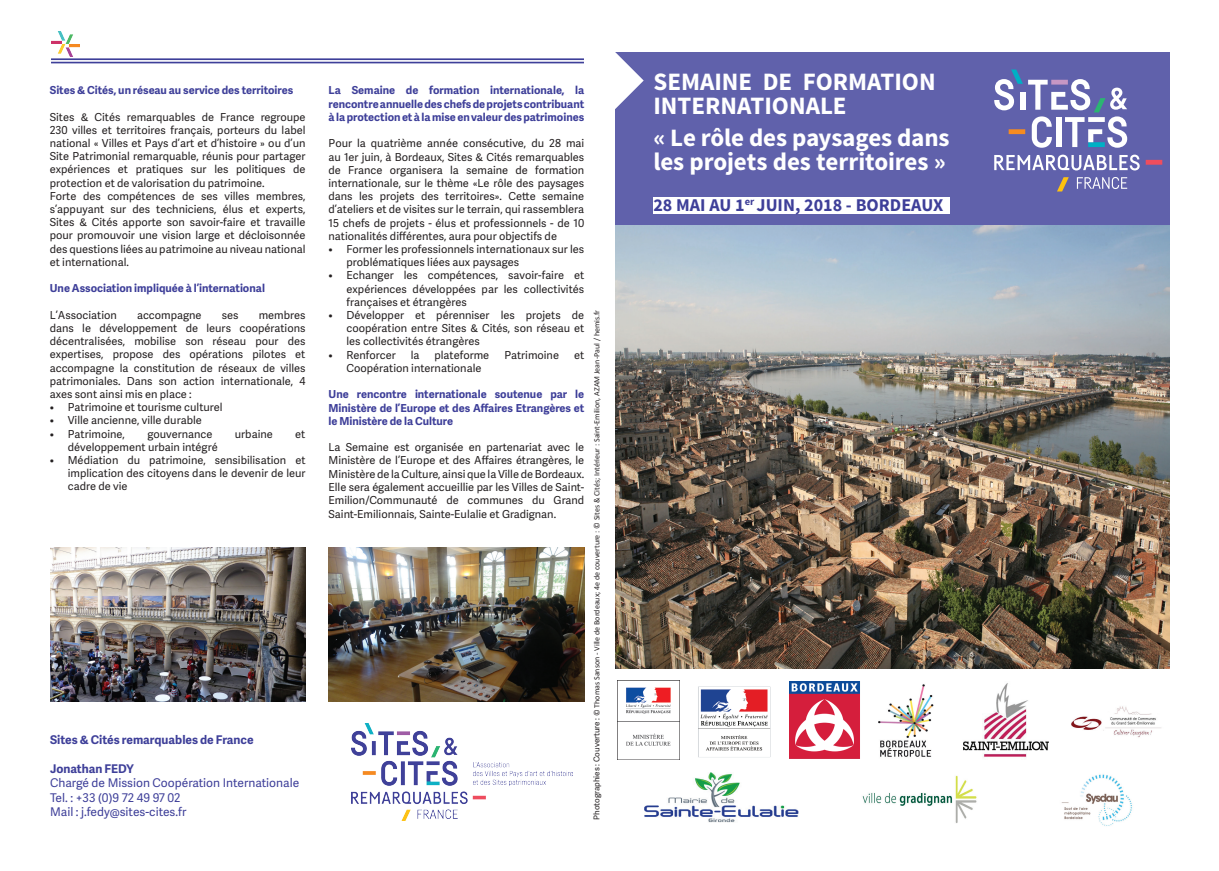
<style>
.page{position:relative;width:1219px;height:871px;background:#fff}
.page>*{position:absolute;margin:0;border:0;box-sizing:border-box;transform-origin:0 0}
.t1{font:700 25px/24px "Source Sans Pro";letter-spacing:-.005em;color:#fff}
.t2{font:700 18px "Source Sans Pro";color:#3e3f99}
.t3{font:12px/14.4px "Adelle Sans";color:#3e3f99}
.t4{font:700 12px "Adelle Sans";color:#3e3f99}
.t5{font:11px/13.2px "Adelle Sans";color:#231f20;text-align:justify}
.t6{font:700 11px/13.2px "Adelle Sans";color:#3e3f99;text-align:justify}
.t7{font:8px "Calibri";color:#231f20}
.s1{font-family:"Adelle Sans"}
</style>
<div class="page">
<div style="left:615px;top:52px;width:554px;height:173px;background:#6061ab"></div>
<hr style="left:51px;top:58px;width:533px;height:2px;background:#3e3f99">
<hr style="left:51px;top:62px;width:533px;height:1px;background:#3e3f99">
<img style="left:328px;top:547px;width:256px;height:154px">
<img style="left:51px;top:31px;width:28px;height:25px">
<img style="left:351px;top:723px;width:221px;height:97px">
<svg style="left:615px;top:52px;width:29px;height:57px"></svg>
<div style="left:653px;top:197px;width:297px;height:16px;background:#fff"></div>
<img style="left:615px;top:225px;width:554px;height:443px">
<img style="left:50px;top:547px;width:256px;height:154px">
<img style="left:789px;top:681px;width:71px;height:77px">
<img style="left:879px;top:684px;width:55px;height:73px">
<img style="left:963px;top:683px;width:86px;height:75px">
<img style="left:1071px;top:706px;width:90px;height:32px">
<img style="left:862px;top:775px;width:115px;height:48px">
<img style="left:618px;top:680px;width:61px;height:66px">
<img style="left:644px;top:772px;width:154px;height:50px">
<img style="left:1061px;top:774px;width:71px;height:52px">
<img style="left:698px;top:686px;width:72px;height:72px">
<svg style="left:1057px;top:177px;width:12px;height:14px"></svg>
<div style="left:1146px;top:160px;width:16px;height:5px;background:#ef4d5e"></div>
<svg style="left:994px;top:69px;width:133px;height:79px"></svg>
<div style="left:1088px;top:117px;width:17px;height:5px;background:#fff"></div>
<svg style="left:994px;top:154px;width:146px;height:16px"></svg>
<svg style="left:1077px;top:177px;width:50px;height:12px"></svg>
<p class="t6" style="left:50px;top:83px;width:245px">Sites &amp; Cités, un réseau au service des territoires</p>
<p class="t5" style="left:50px;top:110px;width:257px;text-align:left">Sites &amp; Cités remarquables de France regroupe 230 villes et territoires français, porteurs du label national « Villes et Pays d’art et d’histoire » ou d’un Site Patrimonial remarquable, réunis pour partager expériences et pratiques sur les politiques de protection et de valorisation du patrimoine.<br>Forte des compétences de ses villes membres, s’appuyant sur des techniciens, élus et experts, Sites &amp; Cités apporte son savoir-faire et travaille pour promouvoir une vision large et décloisonnée des questions liées au patrimoine au niveau national et international.</p>
<p class="t6" style="left:50px;top:281px;width:217px">Une Association impliquée à l’international</p>
<p class="t5" style="left:50px;top:308px;width:69px">L’Association</p>
<p class="t5" style="left:137px;top:308px;width:66px">accompagne</p>
<p class="t5" style="left:222px;top:308px;width:18px">ses</p>
<p class="t5" style="left:50px;top:308px;width:257px;text-indent:209px">membres dans le développement de leurs coopérations décentralisées, mobilise son réseau pour des expertises, propose des opérations pilotes et accompagne la constitution de réseaux de villes patrimoniales. Dans son action internationale, 4 axes sont ainsi mis en place :</p>
<p class="t5" style="left:50px;top:400px;width:174px">• Patrimoine et tourisme culturel</p>
<p class="t5" style="left:50px;top:413px;width:154px">• Ville ancienne, ville durable</p>
<p class="t5" style="left:50px;top:426px;width:77px">• Patrimoine,</p>
<p class="t5" style="left:147px;top:426px;width:67px">gouvernance</p>
<p class="t5" style="left:235px;top:426px;width:39px">urbaine</p>
<p class="t5" style="left:295px;top:426px;width:12px">et</p>
<p class="t5" style="left:68px;top:440px;width:151px">développement urbain intégré</p>
<p class="t5" style="left:68px;top:453px;width:239px;text-indent:-18px">• Médiation du patrimoine, sensibilisation et implication des citoyens dans le devenir de leur cadre de vie</p>
<p class="t4" style="left:50px;top:730px;width:205px">Sites &amp; Cités remarquables de France</p>
<p class="t4" style="left:50px;top:759px;width:85px">Jonathan FEDY</p>
<p class="t3" style="left:50px;top:775px;width:251px">Chargé de Mission Coopération Internationale<br>Tel. : +33 (0)9 72 49 97 02<br>Mail : j.fedy@sites-cites.fr</p>
<p class="t6" style="left:329px;top:83px;width:257px">La Semaine de formation internationale, la rencontre annuelle des chefs de projets contribuant à la protection et à la mise en valeur des patrimoines</p>
<p class="t5" style="left:329px;top:136px;width:257px">Pour la quatrième année consécutive, du 28 mai au 1er juin, à Bordeaux, Sites &amp; Cités remarquables de France organisera la semaine de formation internationale, sur le thème «Le rôle des paysages dans les projets des territoires». Cette semaine d’ateliers et de visites sur le terrain, qui rassemblera 15 chefs de projets - élus et professionnels - de 10 nationalités différentes, aura pour objectifs de</p>
<p class="t5" style="left:347px;top:242px;width:239px;text-indent:-18px">• Former les professionnels internationaux sur les problématiques liées aux paysages</p>
<p class="t5" style="left:347px;top:268px;width:239px;text-indent:-18px">• Echanger les compétences, savoir-faire et expériences développées par les collectivités françaises et étrangères</p>
<p class="t5" style="left:347px;top:308px;width:239px;text-indent:-18px">• Développer et pérenniser les projets de coopération entre Sites &amp; Cités, son réseau et les collectivités étrangères</p>
<p class="t5" style="left:329px;top:348px;width:69px">• Renforcer</p>
<p class="t5" style="left:411px;top:348px;width:10px">la</p>
<p class="t5" style="left:434px;top:348px;width:56px">plateforme</p>
<p class="t5" style="left:504px;top:348px;width:56px">Patrimoine</p>
<p class="t5" style="left:574px;top:348px;width:12px">et</p>
<p class="t5" style="left:347px;top:361px;width:136px">Coopération internationale</p>
<p class="t6" style="left:329px;top:387px;width:257px">Une rencontre internationale soutenue par le Ministère de l’Europe et des Affaires Etrangères et le Ministère de la Culture</p>
<p class="t5" style="left:329px;top:440px;width:257px">La Semaine est organisée en partenariat avec le Ministère de l’Europe et des Affaires étrangères, le Ministère de la Culture, ainsi que la Ville de Bordeaux.<br>Elle sera également accueillie par les Villes de Saint-Emilion/Communauté de communes du Grand</p>
<p class="t5" style="left:329px;top:507px;width:229px">Saint-Emilionnais, Sainte-Eulalie et Gradignan.</p>
<p class="t7" style="left:591px;top:819px;width:511px;rotate:-90deg"><span class="s1">Photographies : Couverture :</span> © Thomas Sanson - Ville de Bordeaux; 4e de couverture : © Sites &amp; Cités; Intérieur : Saint-Emilion, AZAM Jean-Paul / hemis.fr</p>
<h1 class="t1" style="left:653px;top:70px;width:284px">SEMAINE DE FORMATION<br>INTERNATIONALE</h1>
<h1 class="t1" style="left:653px;top:127px;width:298px">« Le rôle des paysages dans les projets des territoires »</h1>
<h2 class="t2" style="left:653px;top:193px;width:291px">28 MAI AU 1<sup>er</sup> JUIN, 2018 - BORDEAUX</h2>
</div>
